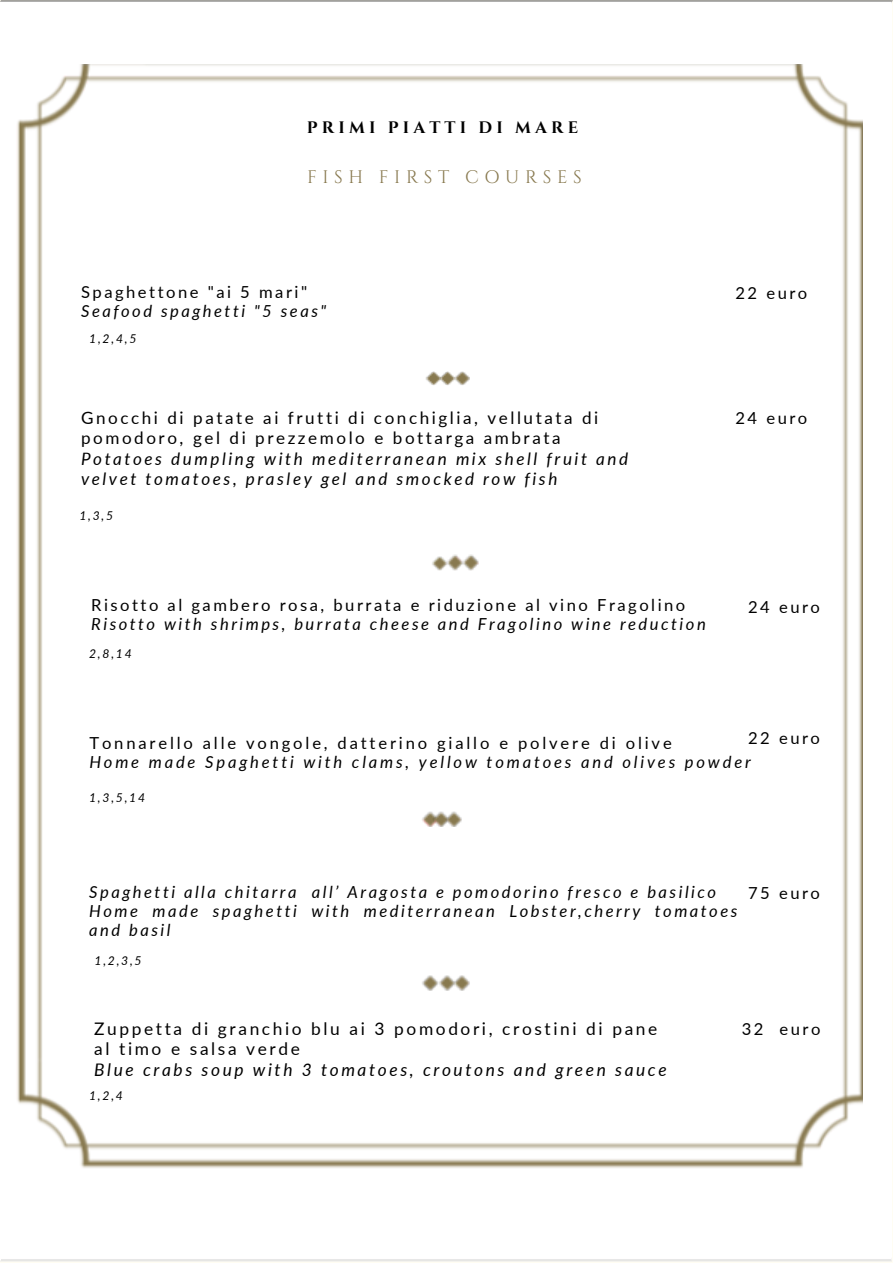
<style>
.page{position:relative;width:894px;height:1264px;background:#fff}
.page>*{position:absolute;margin:0;border:0;box-sizing:border-box;transform-origin:0 0}
.t1{font:18.15px "Cinzel";letter-spacing:.31em;color:#88794f}
.t2{font:17.25px/20.2px "Lato";letter-spacing:.15em;color:#000}
.t3{font:italic 17.1px/20.2px "Lato";letter-spacing:.15em;color:#000}
.t4{font:italic 16.65px/19.2px "Lato";letter-spacing:.15em;color:#000}
.t5{font:italic 16.65px/19.2px "Lato";letter-spacing:.17em;color:#000}
.t6{font:16.65px "Lato";letter-spacing:.15em;color:#000}
.t7{font:700 16.65px "Cinzel";letter-spacing:.25em;color:#000}
.t8{font:italic 12.15px "Lato";color:#000}
.s1{font-style:normal}
.s2{font-style:italic}
</style>
<div class="page">
<img style="left:1px;top:0;width:890px;height:1260px">
<img style="left:16px;top:65px;width:846px;height:1102px">
<img style="left:425px;top:371px;width:44px;height:15px">
<img style="left:431px;top:556px;width:16px;height:14px">
<img style="left:447px;top:553px;width:32px;height:17px">
<img style="left:421px;top:811px;width:11px;height:15px">
<img style="left:432px;top:811px;width:13px;height:15px">
<img style="left:445px;top:811px;width:17px;height:15px">
<img style="left:422px;top:975px;width:31px;height:15px">
<img style="left:453px;top:975px;width:17px;height:15px">
<p class="t7" style="left:307px;top:117px;width:272px">PRIMI PIATTI DI MARE</p>
<h3 class="t1" style="left:307px;top:166px;width:276px">FISH FIRST COURSES</h3>
<p class="t4" style="left:81px;top:282px;width:246px"><span class="s1">Spaghettone "ai 5 mari"<br></span>Seafood spaghetti "5 seas"</p>
<p class="t8" style="left:89px;top:331px;width:49px">1,2,4,5</p>
<p class="t3" style="left:81px;top:407px;width:548px"><span class="s1">Gnocchi di patate ai frutti di conchiglia, vellutata di pomodoro, gel di prezzemolo e bottarga ambrata </span>Potatoes dumpling with mediterranean mix shell fruit and velvet tomatoes, prasley gel and smocked row fish</p>
<h3 class="t8" style="left:79px;top:508px;width:35px">1,3,5</h3>
<h3 class="t4" style="left:91px;top:595px;width:616px"><span class="s1">Risotto al gambero rosa, burrata e riduzione al vino Fragolino<br></span>Risotto with shrimps, burrata cheese and Fragolino wine reduction</h3>
<h3 class="t8" style="left:89px;top:646px;width:44px">2,8,14</h3>
<h3 class="t6" style="left:735px;top:282px;width:73px">22 euro</h3>
<h3 class="t6" style="left:735px;top:407px;width:73px">24 euro</h3>
<p class="t6" style="left:748px;top:596px;width:73px">24 euro</p>
<p class="t6" style="left:748px;top:727px;width:73px">22 euro</p>
<p class="t5" style="left:89px;top:733px;width:662px"><span class="s1">Tonnarello alle vongole, datterino giallo e polvere di olive<br></span>Home made Spaghetti with clams, yellow tomatoes and olives powder</p>
<p class="t8" style="left:89px;top:789px;width:57px">1,3,5,14</p>
<p class="t4" style="left:89px;top:882px;width:649px">Spaghetti alla chitarra all’ Aragosta e pomodorino fresco e basilico<br>Home made spaghetti with mediterranean Lobster,cherry tomatoes</p>
<h3 class="t4" style="left:89px;top:920px;width:83px">and basil</h3>
<p class="t8" style="left:94px;top:953px;width:49px">1,2,3,5</p>
<p class="t6" style="left:748px;top:882px;width:73px">75 euro</p>
<p class="t2" style="left:94px;top:1018px;width:573px">Zuppetta di granchio blu ai 3 pomodori, crostini di pane al timo e salsa verde<br><span class="s2">Blue crabs soup with 3 tomatoes, croutons and green sauce</span></p>
<p class="t6" style="left:741px;top:1018px;width:23px">32</p>
<h3 class="t6" style="left:779px;top:1018px;width:42px">euro</h3>
<h3 class="t8" style="left:89px;top:1088px;width:35px">1,2,4</h3>
</div>
